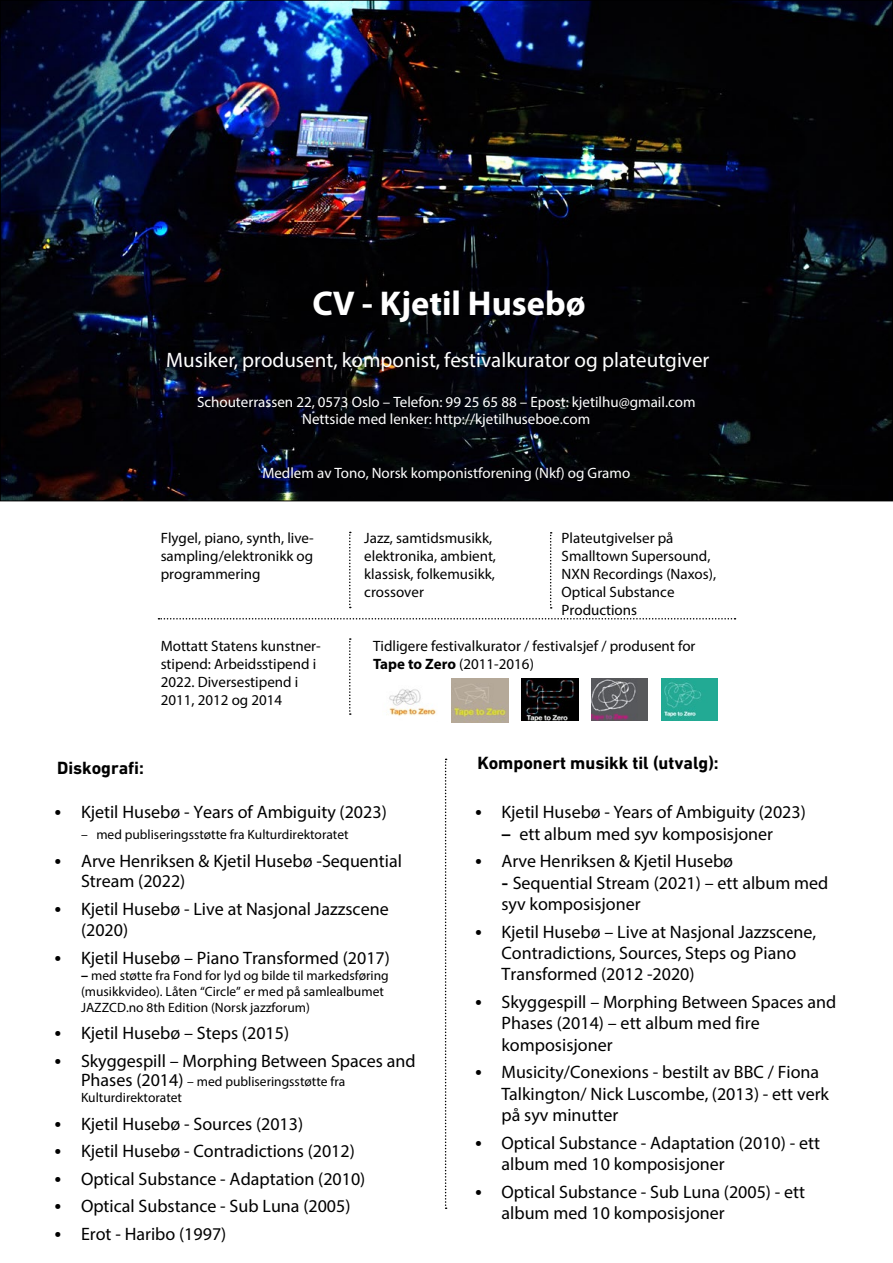
<style>
.page{position:relative;width:893px;height:1263px;background:#fff}
.page>*{position:absolute;margin:0;border:0;box-sizing:border-box;transform-origin:0 0}
.t1{font:700 34.5px "Myriad Pro";color:#fff}
.t2{font:21px "Myriad Pro";color:#fff}
.t3{font:18px/21.5px "Myriad Pro";color:#000}
.t4{font:700 18px "DIN Next LT Pro";color:#000}
.t5{font:15px/18px "Myriad Pro";color:#000}
.t6{font:15px/17.7px "Myriad Pro";color:#fff;text-align:center}
.t7{font:13.5px/16px "Myriad Pro";color:#000}
.s1{font-weight:700}
.s2{font-family:"DIN Next LT Pro";font-weight:500}
.s3{font-size:18px}
</style>
<div class="page">
<img style="left:2px;top:2px;width:889px;height:497px">
<img style="left:389px;top:689px;width:47px;height:27px">
<img style="left:452px;top:678px;width:56px;height:44px">
<img style="left:522px;top:679px;width:56px;height:42px">
<img style="left:591px;top:678px;width:57px;height:43px">
<img style="left:661px;top:678px;width:57px;height:43px">
<svg style="left:445px;top:759px;width:2px;height:450px"></svg>
<svg style="left:158px;top:618px;width:577px;height:1px"></svg>
<svg style="left:550px;top:532px;width:2px;height:77px"></svg>
<svg style="left:349px;top:532px;width:2px;height:76px"></svg>
<svg style="left:349px;top:638px;width:2px;height:77px"></svg>
<h1 class="t1" style="left:312px;top:281px;width:275px">CV - Kjetil Husebø</h1>
<p class="t2" style="left:166px;top:347px;width:545px">Musiker, produsent, komponist, festivalkurator og plateutgiver</p>
<p class="t6" style="left:197px;top:392px;width:500px">Schouterrassen 22, 0573 Oslo – Telefon: 99 25 65 88 – Epost: kjetilhu@gmail.com<br>Nettside med lenker: http://kjetilhuseboe.com</p>
<p class="t6" style="left:262px;top:464px;width:369px">Medlem av Tono, Norsk komponistforening (Nkf) og Gramo</p>
<p class="t5" style="left:161px;top:529px;width:155px;text-align:justify">Flygel, piano, synth, live&shy;sampling/elektronikk og programmering</p>
<p class="t5" style="left:364px;top:529px;width:133px">Jazz, samtidsmusikk, elektronika, ambient, klassisk, folkemusikk, crossover</p>
<p class="t5" style="left:562px;top:528px;width:156px">Plateutgivelser på<br>Smalltown Supersound,<br>NXN Recordings (Naxos),<br>Optical Substance<br>Productions</p>
<p class="t5" style="left:161px;top:637px;width:161px">Mottatt Statens kunstner&shy;stipend: Arbeidsstipend i<br>2022. Diversestipend i<br>2011, 2012 og 2014</p>
<p class="t5" style="left:373px;top:637px;width:324px">Tidligere festivalkurator / festivalsjef / produsent for<br><span class="s1">Tape to Zero</span> (2011-2016)</p>
<p class="t4" style="left:57px;top:757px;width:89px">Diskografi:</p>
<p class="t3" style="left:54px;top:801px;width:334px"><span class="s2">•</span> Kjetil Husebø - Years of Ambiguity (2023)</p>
<p class="t7" style="left:81px;top:827px;width:269px">– med publiseringsstøtte fra Kulturdirektoratet</p>
<p class="t3" style="left:81px;top:851px;width:323px;line-height:20.1px;text-indent:-27px"><span class="s2">•</span> Arve Henriksen &amp; Kjetil Husebø -Sequential<br>Stream (2022)</p>
<p class="t3" style="left:81px;top:898px;width:309px;text-indent:-27px"><span class="s2">•</span> Kjetil Husebø - Live at Nasjonal Jazzscene (2020)</p>
<p class="t3" style="left:54px;top:946px;width:337px"><span class="s2">•</span> Kjetil Husebø – Piano Transformed (2017)</p>
<p class="t7" style="left:81px;top:967px;width:309px"><span class="s2">–</span> med støtte fra Fond for lyd og bilde til markedsføring (musikkvideo). Låten “Circle” er med på samlealbumet<br>JAZZCD.no 8th Edition (Norsk jazzforum)</p>
<p class="t3" style="left:54px;top:1022px;width:237px"><span class="s2">•</span> Kjetil Husebø – Steps (2015)</p>
<p class="t3" style="left:54px;top:1050px;width:363px"><span class="s2">•</span> Skyggespill – Morphing Between Spaces and</p>
<p class="t7" style="left:81px;top:1074px;width:266px"><span class="s3">Phases (2014)</span> – med publiseringsstøtte fra<br>Kulturdirektoratet</p>
<p class="t3" style="left:54px;top:1112px;width:251px"><span class="s2">•</span> Kjetil Husebø - Sources (2013)</p>
<p class="t3" style="left:54px;top:1140px;width:302px"><span class="s2">•</span> Kjetil Husebø - Contradictions (2012)</p>
<p class="t3" style="left:54px;top:1168px;width:313px"><span class="s2">•</span> Optical Substance - Adaptation (2010)</p>
<p class="t3" style="left:54px;top:1195px;width:298px"><span class="s2">•</span> Optical Substance - Sub Luna (2005)</p>
<p class="t3" style="left:54px;top:1223px;width:174px"><span class="s2">•</span> Erot - Haribo (1997)</p>
<p class="t4" style="left:477px;top:752px;width:243px">Komponert musikk til (utvalg):</p>
<p class="t3" style="left:474px;top:801px;width:333px"><span class="s2">•</span> Kjetil Husebø - Years of Ambiguity (2023)</p>
<p class="t3" style="left:501px;top:822px;width:273px"><span class="s2">–</span> ett album med syv komposisjoner</p>
<p class="t3" style="left:474px;top:850px;width:260px"><span class="s2">•</span> Arve Henriksen &amp; Kjetil Husebø</p>
<p class="t3" style="left:501px;top:872px;width:328px"><span class="s2">-</span> Sequential Stream (2021) – ett album med syv komposisjoner</p>
<p class="t3" style="left:501px;top:920px;width:316px;text-indent:-27px"><span class="s2">•</span> Kjetil Husebø – Live at Nasjonal Jazzscene,<br>Contradictions, Sources, Steps og Piano<br>Transformed (2012 -2020)</p>
<p class="t3" style="left:501px;top:991px;width:336px;text-indent:-27px"><span class="s2">•</span> Skyggespill – Morphing Between Spaces and<br>Phases (2014) – ett album med fire komposisjoner</p>
<p class="t3" style="left:501px;top:1061px;width:329px;text-indent:-27px"><span class="s2">•</span> Musicity/Conexions - bestilt av BBC / Fiona<br>Talkington/ Nick Luscombe, (2013) - ett verk på syv minutter</p>
<p class="t3" style="left:501px;top:1132px;width:320px;text-indent:-27px"><span class="s2">•</span> Optical Substance - Adaptation (2010) - ett album med 10 komposisjoner</p>
<p class="t3" style="left:501px;top:1181px;width:305px;text-indent:-27px"><span class="s2">•</span> Optical Substance - Sub Luna (2005) - ett album med 10 komposisjoner</p>
</div>
